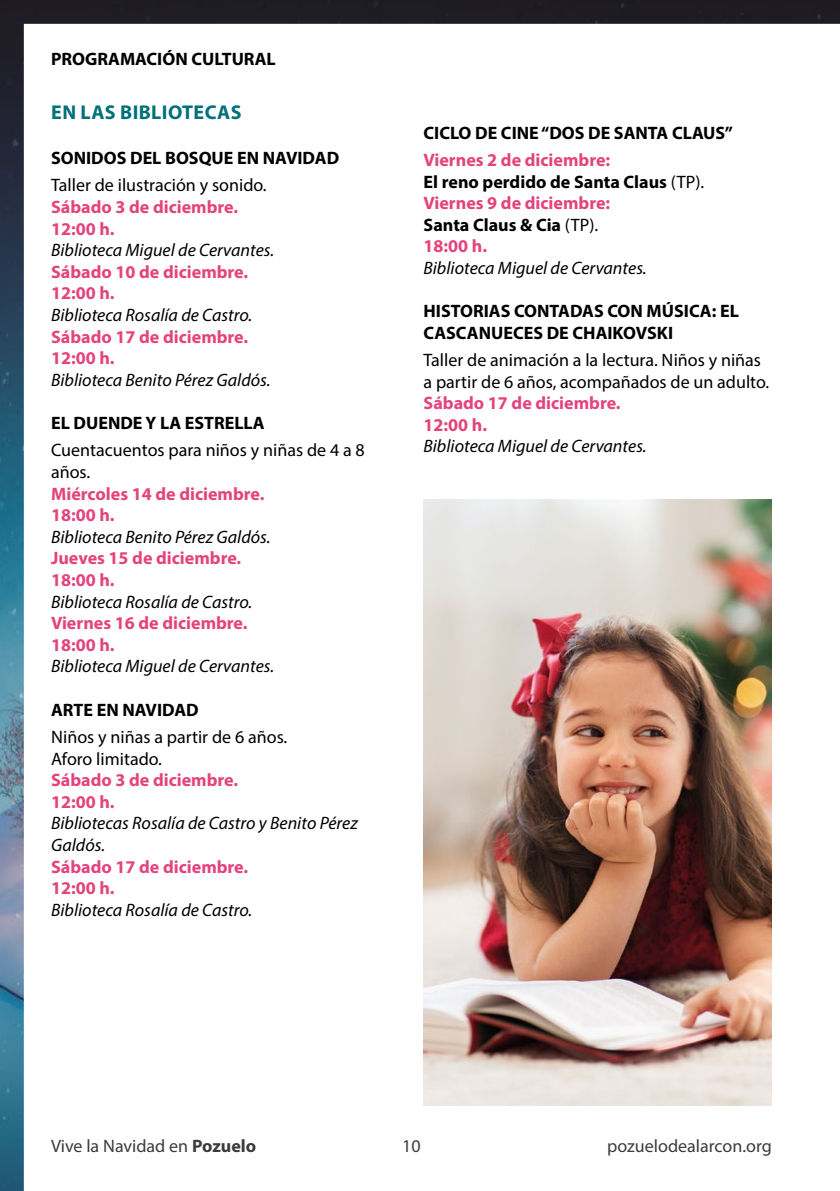
<style>
.page{position:relative;width:840px;height:1191px;background:#fff}
.page>*{position:absolute;margin:0;border:0;box-sizing:border-box;transform-origin:0 0}
.t1{font:700 20px "Myriad Pro";letter-spacing:.02em;color:#007079}
.t2{font:700 18px/21.6px "Myriad Pro";color:#e4437b}
.t3{font:italic 18px/21.6px "Myriad Pro";color:#000}
.t4{font:18px/21.6px "Myriad Pro";color:#000}
.t5{font:700 18px/21.6px "Myriad Pro";color:#000}
.t6{font:18px "Myriad Pro";color:#3c3c3b}
.s1{color:#000}
.s2{font-weight:400;color:#000}
.s3{font-weight:700}
</style>
<div class="page">
<img style="left:0;top:0;width:839px;height:1191px">
<img style="left:423px;top:499px;width:348px;height:607px">
<p class="t5" style="left:51px;top:47px;width:226px">PROGRAMACIÓN CULTURAL</p>
<p class="t1" style="left:51px;top:99px;width:192px">EN LAS BIBLIOTECAS</p>
<p class="t5" style="left:51px;top:147px;width:289px">SONIDOS DEL BOSQUE EN NAVIDAD</p>
<p class="t4" style="left:51px;top:174px;width:217px">Taller de ilustración y sonido.</p>
<p class="t2" style="left:51px;top:195px;width:188px">Sábado 3 de diciembre.<br>12:00 h.</p>
<p class="t3" style="left:51px;top:239px;width:224px">Biblioteca Miguel de Cervantes.</p>
<p class="t2" style="left:51px;top:260px;width:198px">Sábado 10 de diciembre.<br>12:00 h.</p>
<p class="t3" style="left:51px;top:304px;width:203px">Biblioteca Rosalía de Castro.</p>
<p class="t2" style="left:51px;top:325px;width:198px">Sábado 17 de diciembre.<br>12:00 h.</p>
<p class="t3" style="left:51px;top:369px;width:221px">Biblioteca Benito Pérez Galdós.</p>
<p class="t5" style="left:51px;top:411px;width:215px">EL DUENDE Y LA ESTRELLA</p>
<p class="t4" style="left:51px;top:439px;width:315px">Cuentacuentos para niños y niñas de 4 a 8 años.</p>
<p class="t2" style="left:51px;top:482px;width:215px">Miércoles 14 de diciembre.<br>18:00 h.</p>
<p class="t3" style="left:51px;top:525px;width:221px">Biblioteca Benito Pérez Galdós.</p>
<p class="t2" style="left:51px;top:547px;width:192px">Jueves 15 de diciembre.<br>18:00 h.</p>
<p class="t3" style="left:51px;top:590px;width:203px">Biblioteca Rosalía de Castro.</p>
<p class="t2" style="left:51px;top:612px;width:198px">Viernes 16 de diciembre.<br>18:00 h.</p>
<p class="t3" style="left:51px;top:655px;width:224px">Biblioteca Miguel de Cervantes.</p>
<p class="t5" style="left:51px;top:698px;width:149px">ARTE EN NAVIDAD</p>
<p class="t4" style="left:51px;top:726px;width:237px">Niños y niñas a partir de 6 años.<br>Aforo limitado.</p>
<p class="t2" style="left:51px;top:768px;width:188px">Sábado 3 de diciembre.<br>12:00 h.</p>
<p class="t3" style="left:51px;top:812px;width:308px">Bibliotecas Rosalía de Castro y Benito Pérez<br>Galdós.</p>
<p class="t2" style="left:51px;top:855px;width:198px">Sábado 17 de diciembre.<br>12:00 h.</p>
<p class="t3" style="left:51px;top:898px;width:203px">Biblioteca Rosalía de Castro.</p>
<p class="t5" style="left:423px;top:121px;width:311px">CICLO DE CINE “DOS DE SANTA CLAUS”</p>
<p class="t2" style="left:423px;top:148px;width:282px">Viernes 2 de diciembre:<br><span class="s1">El reno perdido de Santa Claus</span> <span class="s2">(TP).<br></span>Viernes 9 de diciembre:<br><span class="s1">Santa Claus &amp; Cia</span> <span class="s2">(TP).<br></span>18:00 h.</p>
<p class="t3" style="left:423px;top:257px;width:224px">Biblioteca Miguel de Cervantes.</p>
<p class="t5" style="left:423px;top:300px;width:317px">HISTORIAS CONTADAS CON MÚSICA: EL<br>CASCANUECES DE CHAIKOVSKI</p>
<p class="t4" style="left:423px;top:349px;width:347px">Taller de animación a la lectura. Niños y niñas a partir de 6 años, acompañados de un adulto.</p>
<p class="t2" style="left:423px;top:392px;width:198px">Sábado 17 de diciembre.<br>12:00 h.</p>
<p class="t3" style="left:423px;top:435px;width:224px">Biblioteca Miguel de Cervantes.</p>
<p class="t6" style="left:51px;top:1135px;width:206px">Vive la Navidad en <span class="s3">Pozuelo</span></p>
<p class="t6" style="left:402px;top:1135px;width:20px">10</p>
<p class="t6" style="left:607px;top:1135px;width:166px">pozuelodealarcon.org</p>
</div>
